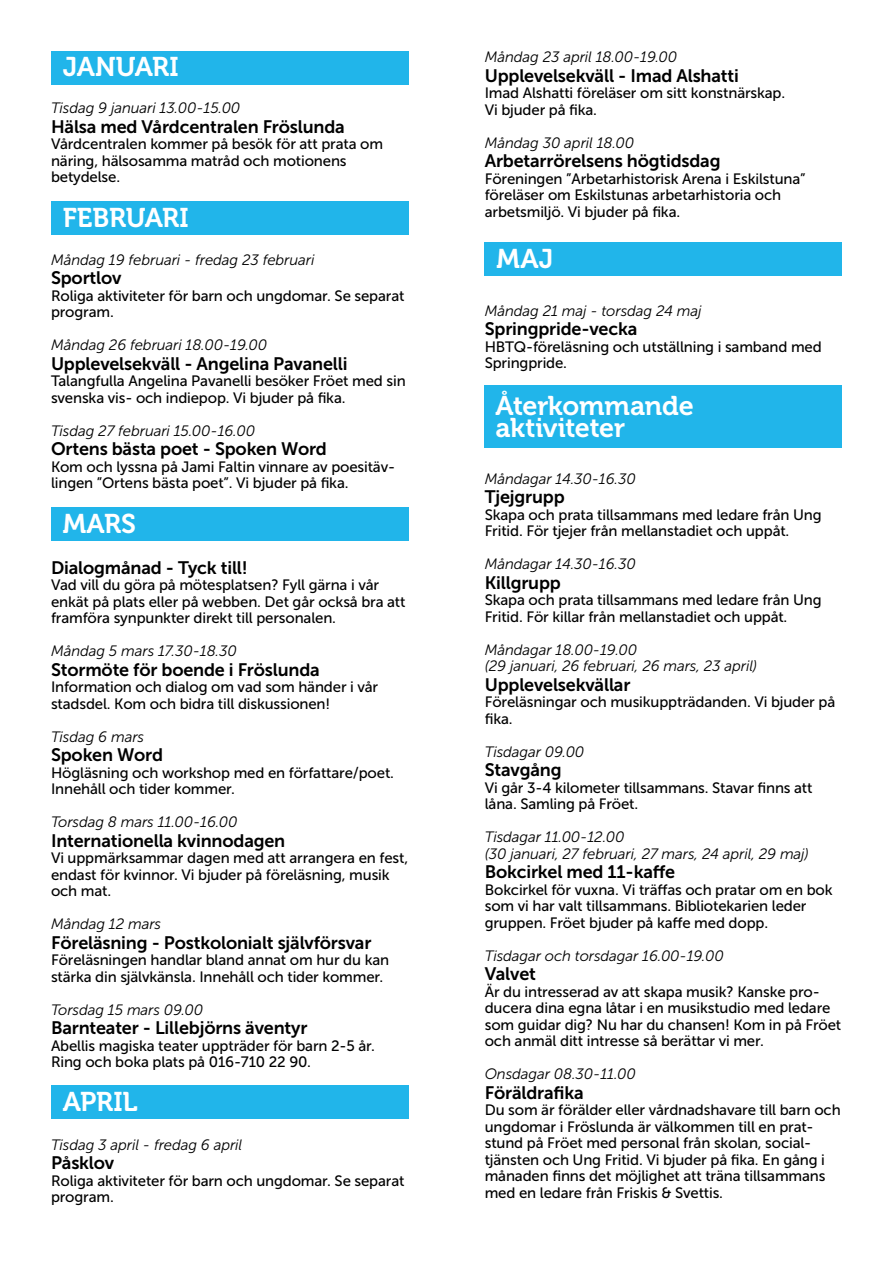
<style>
.page{position:relative;width:893px;height:1263px;background:#fff}
.page>*{position:absolute;margin:0;border:0;box-sizing:border-box;transform-origin:0 0}
.t1{font:27px/22.5px "Museo 700";letter-spacing:-.01em;color:#fff}
.t2{font:18px "Museo Sans 700";letter-spacing:-.01em;color:#000}
.t3{font:15px/16.5px "Museo Sans 500";letter-spacing:-.01em;color:#000}
.t4{font:italic 15px/16.5px "Museo Sans 300";letter-spacing:-.01em;color:#000}
</style>
<div class="page">
<div style="left:51px;top:51px;width:357px;height:33px;background:#21b5ea"></div>
<div style="left:51px;top:201px;width:357px;height:33px;background:#21b5ea"></div>
<div style="left:51px;top:507px;width:357px;height:33px;background:#21b5ea"></div>
<div style="left:485px;top:386px;width:357px;height:62px;background:#21b5ea"></div>
<div style="left:51px;top:1085px;width:357px;height:33px;background:#21b5ea"></div>
<div style="left:485px;top:242px;width:357px;height:33px;background:#21b5ea"></div>
<h1 class="t1" style="left:63px;top:56px;width:117px">JANUARI</h1>
<p class="t4" style="left:51px;top:100px;width:191px">Tisdag 9 januari 13.00-15.00</p>
<p class="t2" style="left:51px;top:117px;width:295px">Hälsa med Vårdcentralen Fröslunda</p>
<p class="t3" style="left:51px;top:136px;width:334px">Vårdcentralen kommer på besök för att prata om näring, hälsosamma matråd och motionens betydelse.</p>
<h1 class="t1" style="left:63px;top:206px;width:127px">FEBRUARI</h1>
<p class="t4" style="left:51px;top:252px;width:265px">Måndag 19 februari - fredag 23 februari</p>
<p class="t2" style="left:51px;top:268px;width:72px">Sportlov</p>
<p class="t3" style="left:51px;top:287px;width:355px">Roliga aktiviteter för barn och ungdomar. Se separat program.</p>
<p class="t4" style="left:51px;top:337px;width:218px">Måndag 26 februari 18.00-19.00</p>
<p class="t2" style="left:51px;top:354px;width:298px">Upplevelsekväll - Angelina Pavanelli</p>
<p class="t3" style="left:51px;top:373px;width:356px">Talangfulla Angelina Pavanelli besöker Fröet med sin svenska vis- och indiepop. Vi bjuder på fika.</p>
<p class="t4" style="left:51px;top:423px;width:206px">Tisdag 27 februari 15.00-16.00</p>
<p class="t2" style="left:51px;top:439px;width:277px">Ortens bästa poet - Spoken Word</p>
<p class="t3" style="left:51px;top:458px;width:346px">Kom och lyssna på Jami Faltin vinnare av poesitäv&shy;lingen ”Ortens bästa poet”. Vi bjuder på fika.</p>
<h1 class="t1" style="left:63px;top:512px;width:75px">MARS</h1>
<p class="t2" style="left:51px;top:558px;width:198px">Dialogmånad - Tyck till!</p>
<p class="t3" style="left:51px;top:577px;width:356px">Vad vill du göra på mötesplatsen? Fyll gärna i vår enkät på plats eller på webben. Det går också bra att framföra synpunkter direkt till personalen.</p>
<p class="t4" style="left:51px;top:643px;width:187px">Måndag 5 mars 17.30-18.30</p>
<p class="t2" style="left:51px;top:660px;width:270px">Stormöte för boende i Fröslunda</p>
<p class="t3" style="left:51px;top:679px;width:329px">Information och dialog om vad som händer i vår stadsdel. Kom och bidra till diskussionen!</p>
<p class="t4" style="left:51px;top:729px;width:95px">Tisdag 6 mars</p>
<p class="t2" style="left:51px;top:745px;width:113px">Spoken Word</p>
<p class="t3" style="left:51px;top:764px;width:344px">Högläsning och workshop med en författare/poet.<br>Innehåll och tider kommer.</p>
<p class="t4" style="left:51px;top:814px;width:188px">Torsdag 8 mars 11.00-16.00</p>
<p class="t2" style="left:51px;top:831px;width:236px">Internationella kvinnodagen</p>
<p class="t3" style="left:51px;top:850px;width:359px">Vi uppmärksammar dagen med att arrangera en fest, endast för kvinnor. Vi bjuder på föreläsning, musik och mat.</p>
<p class="t4" style="left:51px;top:916px;width:112px">Måndag 12 mars</p>
<p class="t2" style="left:51px;top:933px;width:322px">Föreläsning - Postkolonialt självförsvar</p>
<p class="t3" style="left:51px;top:952px;width:340px">Föreläsningen handlar bland annat om hur du kan stärka din självkänsla. Innehåll och tider kommer.</p>
<p class="t4" style="left:51px;top:1002px;width:154px">Torsdag 15 mars 09.00</p>
<p class="t2" style="left:51px;top:1018px;width:258px">Barnteater - Lillebjörns äventyr</p>
<p class="t3" style="left:51px;top:1037px;width:326px">Abellis magiska teater uppträder för barn 2-5 år.<br>Ring och boka plats på 016-710 22 90.</p>
<h1 class="t1" style="left:63px;top:1090px;width:76px">APRIL</h1>
<p class="t4" style="left:51px;top:1137px;width:193px">Tisdag 3 april - fredag 6 april</p>
<p class="t2" style="left:51px;top:1153px;width:65px">Påsklov</p>
<p class="t3" style="left:51px;top:1172px;width:355px">Roliga aktiviteter för barn och ungdomar. Se separat program.</p>
<p class="t4" style="left:485px;top:49px;width:194px">Måndag 23 april 18.00-19.00</p>
<p class="t2" style="left:485px;top:66px;width:256px">Upplevelsekväll - Imad Alshatti</p>
<p class="t3" style="left:485px;top:85px;width:302px">Imad Alshatti föreläser om sitt konstnärskap.<br>Vi bjuder på fika.</p>
<p class="t4" style="left:485px;top:134px;width:151px">Måndag 30 april 18.00</p>
<p class="t2" style="left:485px;top:151px;width:237px">Arbetarrörelsens högtidsdag</p>
<p class="t3" style="left:485px;top:170px;width:322px">Föreningen ”Arbetarhistorisk Arena i Eskilstuna” föreläser om Eskilstunas arbetarhistoria och arbetsmiljö. Vi bjuder på fika.</p>
<h1 class="t1" style="left:496px;top:247px;width:58px">MAJ</h1>
<p class="t4" style="left:485px;top:302px;width:218px">Måndag 21 maj - torsdag 24 maj</p>
<p class="t2" style="left:485px;top:319px;width:154px">Springpride-vecka</p>
<p class="t3" style="left:485px;top:338px;width:338px">HBTQ-föreläsning och utställning i samband med<br>Springpride.</p>
<h1 class="t1" style="left:495px;top:394px;width:200px">Återkommande aktiviteter</h1>
<p class="t4" style="left:485px;top:470px;width:153px">Måndagar 14.30-16.30</p>
<p class="t2" style="left:485px;top:487px;width:81px">Tjejgrupp</p>
<p class="t3" style="left:485px;top:506px;width:338px">Skapa och prata tillsammans med ledare från Ung<br>Fritid. För tjejer från mellanstadiet och uppåt.</p>
<p class="t4" style="left:485px;top:556px;width:153px">Måndagar 14.30-16.30</p>
<p class="t2" style="left:485px;top:573px;width:78px">Killgrupp</p>
<p class="t3" style="left:485px;top:592px;width:338px">Skapa och prata tillsammans med ledare från Ung<br>Fritid. För killar från mellanstadiet och uppåt.</p>
<p class="t4" style="left:485px;top:641px;width:274px">Måndagar 18.00-19.00<br>(29 januari, 26 februari, 26 mars, 23 april)</p>
<p class="t2" style="left:485px;top:675px;width:147px">Upplevelsekvällar</p>
<p class="t3" style="left:485px;top:694px;width:352px">Föreläsningar och musikuppträdanden. Vi bjuder på fika.</p>
<p class="t4" style="left:485px;top:743px;width:101px">Tisdagar 09.00</p>
<p class="t2" style="left:485px;top:760px;width:78px">Stavgång</p>
<p class="t3" style="left:485px;top:779px;width:329px">Vi går 3-4 kilometer tillsammans. Stavar finns att låna. Samling på Fröet.</p>
<p class="t4" style="left:485px;top:829px;width:326px">Tisdagar 11.00-12.00<br>(30 januari, 27 februari, 27 mars, 24 april, 29 maj)</p>
<p class="t2" style="left:485px;top:862px;width:192px">Bokcirkel med 11-kaffe</p>
<p class="t3" style="left:485px;top:881px;width:349px">Bokcirkel för vuxna. Vi träffas och pratar om en bok som vi har valt tillsammans. Bibliotekarien leder gruppen. Fröet bjuder på kaffe med dopp.</p>
<p class="t4" style="left:485px;top:947px;width:241px">Tisdagar och torsdagar 16.00-19.00</p>
<p class="t2" style="left:485px;top:964px;width:53px">Valvet</p>
<p class="t3" style="left:485px;top:983px;width:358px">Är du intresserad av att skapa musik? Kanske pro&shy;ducera dina egna låtar i en musikstudio med ledare som guidar dig? Nu har du chansen! Kom in på Fröet och anmäl ditt intresse så berättar vi mer.</p>
<p class="t4" style="left:485px;top:1066px;width:153px">Onsdagar 08.30-11.00</p>
<p class="t2" style="left:485px;top:1083px;width:100px">Föräldrafika</p>
<p class="t3" style="left:485px;top:1102px;width:357px">Du som är förälder eller vårdnadshavare till barn och ungdomar i Fröslunda är välkommen till en prat&shy;stund på Fröet med personal från skolan, social&shy;tjänsten och Ung Fritid. Vi bjuder på fika. En gång i månaden finns det möjlighet att träna tillsammans med en ledare från Friskis &amp; Svettis.</p>
</div>
